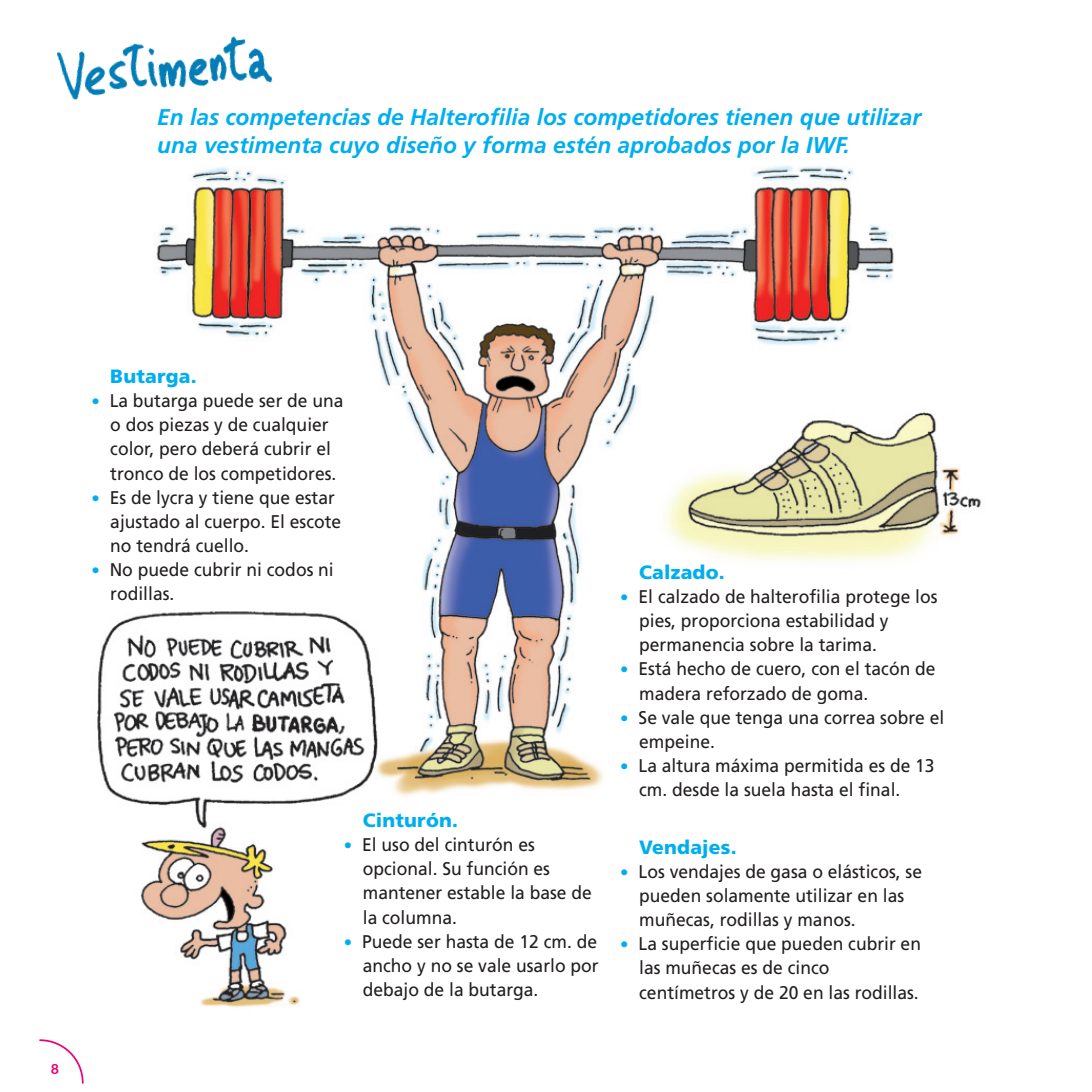
<style>
.page{position:relative;width:1092px;height:1092px;background:#fff}
.page>*{position:absolute;margin:0;border:0;box-sizing:border-box;transform-origin:0 0}
.t1{font:italic 700 22.75px/28px "Frutiger";color:#00aeef}
.t2{font:900 19.25px "Frutiger";letter-spacing:.01em;color:#00aeef}
.t3{font:18.38px "Frutiger";color:#231f20;scale:.95 1}
.t4{font:14px "Arial Rounded MT Bold";color:#ed0274}
.s1{font-weight:900;font-size:24.5px;color:#00aeef}
</style>
<div class="page">
<img style="left:57px;top:36px;width:216px;height:64px">
<img style="left:908px;top:412px;width:73px;height:144px">
<img style="left:156px;top:165px;width:752px;height:631px">
<img style="left:97px;top:603px;width:297px;height:405px">
<svg style="left:39px;top:1039px;width:45px;height:45px"></svg>
<p class="t1" style="left:157px;top:103px;width:765px">En las competencias de Halterofilia los competidores tienen que utilizar una vestimenta cuyo diseño y forma estén aprobados por la IWF.</p>
<p class="t4" style="left:51px;top:1060px;width:10px">8</p>
<p class="t2" style="left:110px;top:364px;width:88px">Butarga.</p>
<p class="t3" style="left:91px;top:390px;width:267px"><span class="s1">·</span> La butarga puede ser de una</p>
<p class="t3" style="left:110px;top:414px;width:231px">o dos piezas y de cualquier</p>
<p class="t3" style="left:110px;top:438px;width:234px">color, pero deberá cubrir el</p>
<p class="t3" style="left:110px;top:462px;width:239px">tronco de los competidores.</p>
<p class="t3" style="left:91px;top:486px;width:258px"><span class="s1">·</span> Es de lycra y tiene que estar</p>
<p class="t3" style="left:110px;top:510px;width:245px">ajustado al cuerpo. El escote</p>
<p class="t3" style="left:110px;top:535px;width:148px">no tendrá cuello.</p>
<p class="t3" style="left:91px;top:559px;width:257px"><span class="s1">·</span> No puede cubrir ni codos ni</p>
<p class="t3" style="left:110px;top:583px;width:69px">rodillas.</p>
<p class="t2" style="left:363px;top:808px;width:97px">Cinturón.</p>
<p class="t3" style="left:343px;top:833px;width:203px"><span class="s1">·</span> El uso del cinturón es</p>
<p class="t3" style="left:363px;top:858px;width:199px">opcional. Su función es</p>
<p class="t3" style="left:363px;top:882px;width:243px">mantener estable la base de</p>
<p class="t3" style="left:363px;top:906px;width:101px">la columna.</p>
<p class="t3" style="left:343px;top:930px;width:268px"><span class="s1">·</span> Puede ser hasta de 12 cm. de</p>
<p class="t3" style="left:363px;top:954px;width:250px">ancho y no se vale usarlo por</p>
<p class="t3" style="left:363px;top:978px;width:186px">debajo de la butarga.</p>
<p class="t2" style="left:639px;top:560px;width:87px">Calzado.</p>
<p class="t3" style="left:620px;top:585px;width:336px"><span class="s1">·</span> El calzado de halterofilia protege los</p>
<p class="t3" style="left:639px;top:609px;width:264px">pies, proporciona estabilidad y</p>
<p class="t3" style="left:639px;top:634px;width:252px">permanencia sobre la tarima.</p>
<p class="t3" style="left:620px;top:658px;width:334px"><span class="s1">·</span> Está hecho de cuero, con el tacón de</p>
<p class="t3" style="left:639px;top:682px;width:242px">madera reforzado de goma.</p>
<p class="t3" style="left:620px;top:706px;width:343px"><span class="s1">·</span> Se vale que tenga una correa sobre el</p>
<p class="t3" style="left:639px;top:730px;width:81px">empeine.</p>
<p class="t3" style="left:620px;top:754px;width:333px"><span class="s1">·</span> La altura máxima permitida es de 13</p>
<p class="t3" style="left:639px;top:779px;width:276px">cm. desde la suela hasta el final.</p>
<p class="t2" style="left:639px;top:835px;width:99px">Vendajes.</p>
<p class="t3" style="left:620px;top:860px;width:319px"><span class="s1">·</span> Los vendajes de gasa o elásticos, se</p>
<p class="t3" style="left:639px;top:884px;width:280px">pueden solamente utilizar en las</p>
<p class="t3" style="left:639px;top:908px;width:229px">muñecas, rodillas y manos.</p>
<p class="t3" style="left:620px;top:932px;width:318px"><span class="s1">·</span> La superficie que pueden cubrir en</p>
<p class="t3" style="left:639px;top:957px;width:202px">las muñecas es de cinco</p>
<p class="t3" style="left:639px;top:981px;width:296px">centímetros y de 20 en las rodillas.</p>
</div>
